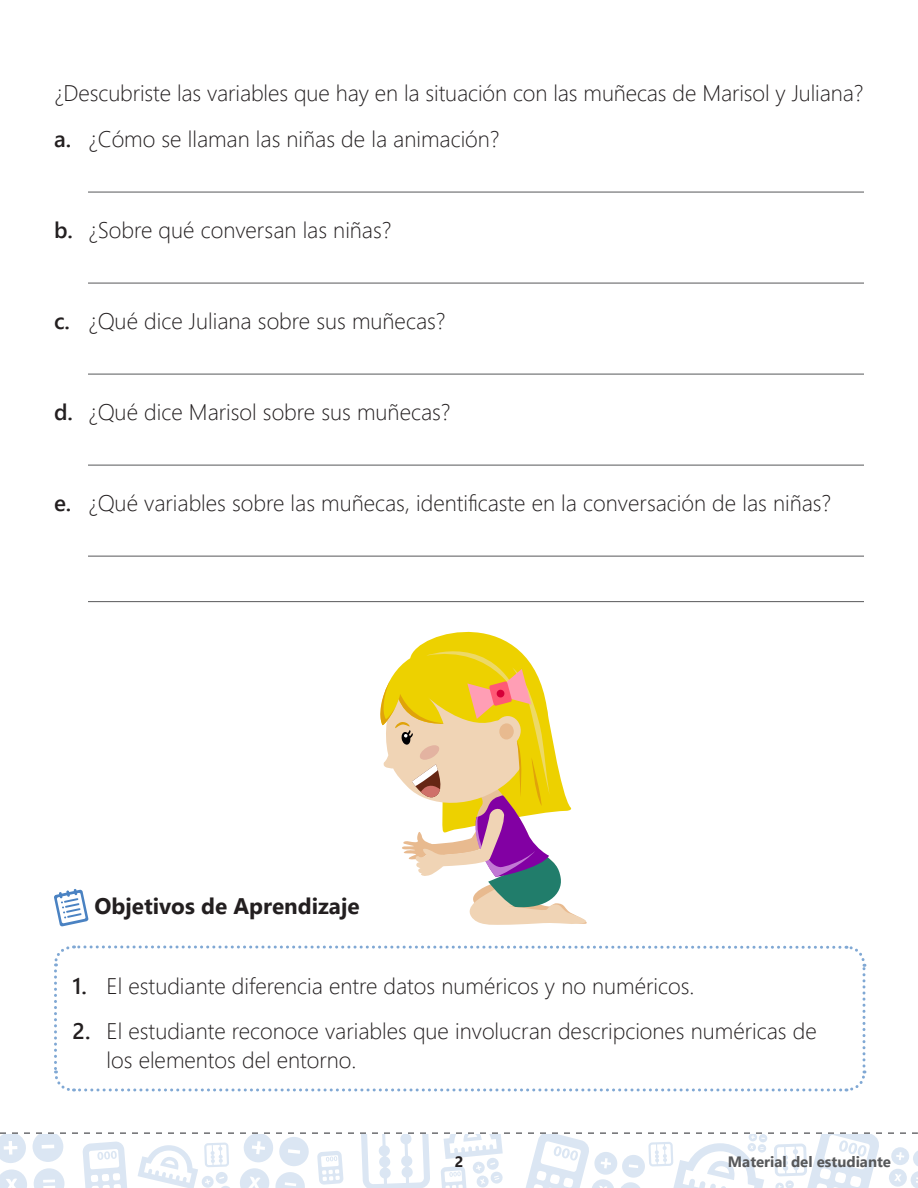
<style>
.page{position:relative;width:918px;height:1188px;background:#fff}
.page>*{position:absolute;margin:0;border:0;box-sizing:border-box;transform-origin:0 0}
.t1{font:300 22.5px/45.5px "Segoe UI";color:#231f20}
.t2{font:700 22.5px "Segoe UI";color:#231f20}
.t3{font:700 15px "Segoe UI";color:#57585a}
.t4{font:700 15px "Segoe UI";color:#231f20}
.s1{font-weight:600}
</style>
<div class="page">
<svg style="left:0;top:1132px;width:918px;height:56px"></svg>
<hr style="left:88px;top:192px;width:776px;height:1px;background:#57585a">
<hr style="left:88px;top:283px;width:776px;height:1px;background:#57585a">
<hr style="left:88px;top:374px;width:776px;height:1px;background:#57585a">
<hr style="left:88px;top:465px;width:776px;height:1px;background:#57585a">
<hr style="left:88px;top:556px;width:776px;height:1px;background:#57585a">
<hr style="left:88px;top:601px;width:776px;height:1px;background:#57585a">
<svg style="left:54px;top:889px;width:35px;height:38px"></svg>
<svg style="left:54px;top:945px;width:813px;height:147px"></svg>
<svg style="left:377px;top:601px;width:215px;height:324px"></svg>
<p class="t1" style="left:54px;top:70px;width:811px">¿Descubriste las variables que hay en la situación con las muñecas de Marisol y Juliana? <span class="s1">a.</span> ¿Cómo se llaman las niñas de la animación?</p>
<p class="t1" style="left:54px;top:206px;width:339px"><span class="s1">b.</span> ¿Sobre qué conversan las niñas?</p>
<p class="t1" style="left:54px;top:297px;width:393px"><span class="s1">c.</span> ¿Qué dice Juliana sobre sus muñecas?</p>
<p class="t1" style="left:54px;top:388px;width:398px"><span class="s1">d.</span> ¿Qué dice Marisol sobre sus muñecas?</p>
<p class="t1" style="left:54px;top:479px;width:779px"><span class="s1">e.</span> ¿Qué variables sobre las muñecas, identificaste en la conversación de las niñas?</p>
<p class="t2" style="left:95px;top:888px;width:267px">Objetivos de Aprendizaje</p>
<p class="t1" style="left:73px;top:962px;width:623px"><span class="s1">1.</span> El estudiante diferencia entre datos numéricos y no numéricos.</p>
<p class="t1" style="left:107px;top:1016px;width:712px;line-height:28.5px;text-indent:-34px"><span class="s1">2.</span> El estudiante reconoce variables que involucran descripciones numéricas de los elementos del entorno.</p>
<p class="t4" style="left:455px;top:1150px;width:10px">2</p>
<p class="t3" style="left:728px;top:1149px;width:165px">Material del estudiante</p>
</div>
